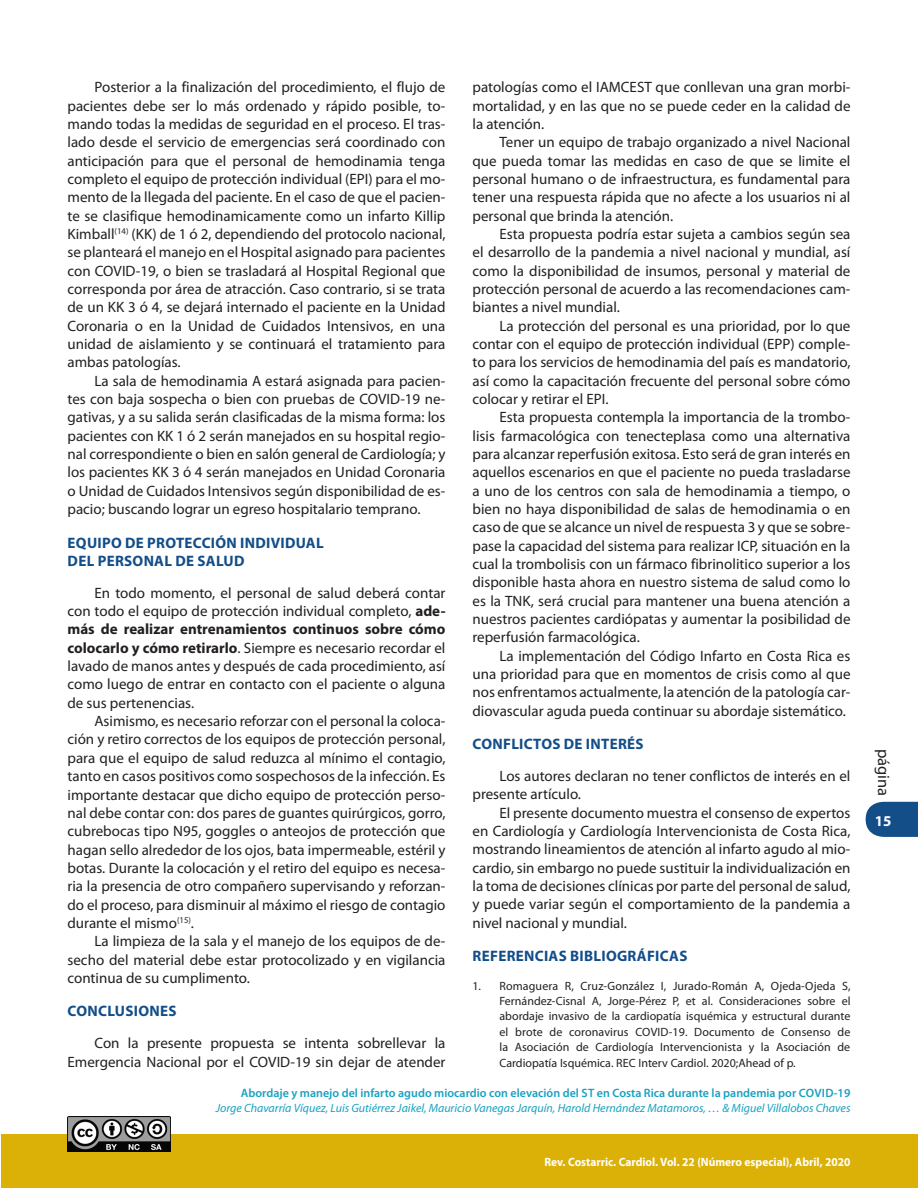
<style>
.page{position:relative;width:918px;height:1188px;background:#fff}
.page>*{position:absolute;margin:0;border:0;box-sizing:border-box;transform-origin:0 0}
.t1{font:16.5px "Myriad Pro";color:#231f20}
._10-Subtítulo_1{font:700 15.15px/18.3px "Myriad Pro";letter-spacing:.02em;color:#134e89}
._00-Texto_Normal{font:15px/18.3px "Myriad Pro";color:#231f20;text-align:justify}
.t2{font:700 15px "Myriad Pro";color:#fff}
._08_1-Pie_de_página{font:600 12.15px "Myriad Pro";color:#18a1c1}
._14-Referencias{font:12px/15.3px "Myriad Pro";color:#231f20;text-align:justify}
._09_1-Pie_de_página{font:italic 12px "Myriad Pro";color:#18a1c1}
.t3{font:700 12px "Myriad Pro";color:#fff;scale:.95 1}
.s1{font-weight:700}
</style>
<div class="page">
<svg style="left:866px;top:801px;width:52px;height:36px"></svg>
<div style="left:1px;top:1134px;width:917px;height:54px;background:#dbb108"></div>
<img style="left:68px;top:1116px;width:102px;height:36px">
<p class="_00-Texto_Normal" style="left:68px;top:78px;width:380px;text-indent:27px">Posterior a la finalización del procedimiento, el flujo de pacientes debe ser lo más ordenado y rápido posible, to&shy;mando todas la medidas de seguridad en el proceso. El tras&shy;lado desde el servicio de emergencias será coordinado con anticipación para que el personal de hemodinamia tenga completo el equipo de protección individual (EPI) para el mo&shy;mento de la llegada del paciente. En el caso de que el pacien&shy;te se clasifique hemodinamicamente como un infarto Killip Kimball<sup>(14)</sup> (KK) de 1 ó 2, dependiendo del protocolo nacional, se planteará el manejo en el Hospital asignado para pacientes con COVID-19, o bien se trasladará al Hospital Regional que corresponda por área de atracción. Caso contrario, si se trata de un KK 3 ó 4, se dejará internado el paciente en la Unidad Coronaria o en la Unidad de Cuidados Intensivos, en una unidad de aislamiento y se continuará el tratamiento para ambas patologías.</p>
<p class="_00-Texto_Normal" style="left:68px;top:371px;width:380px;text-indent:27px">La sala de hemodinamia A estará asignada para pacien&shy;tes con baja sospecha o bien con pruebas de COVID-19 ne&shy;gativas, y a su salida serán clasificadas de la misma forma: los pacientes con KK 1 ó 2 serán manejados en su hospital regio&shy;nal correspondiente o bien en salón general de Cardiología; y los pacientes KK 3 ó 4 serán manejados en Unidad Coronaria o Unidad de Cuidados Intensivos según disponibilidad de es&shy;pacio; buscando lograr un egreso hospitalario temprano.</p>
<p class="_10-Subtítulo_1" style="left:68px;top:533px;width:258px">EQUIPO DE PROTECCIÓN INDIVIDUAL<br>DEL PERSONAL DE SALUD</p>
<p class="_00-Texto_Normal" style="left:68px;top:583px;width:380px;text-indent:27px">En todo momento, el personal de salud deberá contar con todo el equipo de protección individual completo, <span class="s1">ade&shy;más de realizar entrenamientos continuos sobre cómo colocarlo y cómo retirarlo</span>. Siempre es necesario recordar el lavado de manos antes y después de cada procedimiento, así como luego de entrar en contacto con el paciente o alguna de sus pertenencias.</p>
<p class="_00-Texto_Normal" style="left:68px;top:712px;width:380px;text-indent:27px">Asimismo, es necesario reforzar con el personal la coloca&shy;ción y retiro correctos de los equipos de protección personal, para que el equipo de salud reduzca al mínimo el contagio, tanto en casos positivos como sospechosos de la infección. Es importante destacar que dicho equipo de protección perso&shy;nal debe contar con: dos pares de guantes quirúrgicos, gorro, cubrebocas tipo N95, goggles o anteojos de protección que hagan sello alrededor de los ojos, bata impermeable, estéril y botas. Durante la colocación y el retiro del equipo es necesa&shy;ria la presencia de otro compañero supervisando y reforzan&shy;do el proceso, para disminuir al máximo el riesgo de contagio durante el mismo<sup>(15)</sup>.</p>
<p class="_00-Texto_Normal" style="left:68px;top:932px;width:380px;text-indent:27px">La limpieza de la sala y el manejo de los equipos de de&shy;secho del material debe estar protocolizado y en vigilancia continua de su cumplimento.</p>
<p class="_10-Subtítulo_1" style="left:68px;top:1002px;width:110px">CONCLUSIONES</p>
<p class="_00-Texto_Normal" style="left:68px;top:1034px;width:380px;text-align:right">Con la presente propuesta se intenta sobrellevar la<br>Emergencia Nacional por el COVID-19 sin dejar de atender</p>
<p class="_00-Texto_Normal" style="left:472px;top:78px;width:380px">patologías como el IAMCEST que conllevan una gran morbi&shy;mortalidad, y en las que no se puede ceder en la calidad de la atención.</p>
<p class="_00-Texto_Normal" style="left:472px;top:133px;width:380px;text-indent:27px">Tener un equipo de trabajo organizado a nivel Nacional que pueda tomar las medidas en caso de que se limite el personal humano o de infraestructura, es fundamental para tener una respuesta rápida que no afecte a los usuarios ni al personal que brinda la atención.</p>
<p class="_00-Texto_Normal" style="left:472px;top:225px;width:380px;text-indent:27px">Esta propuesta podría estar sujeta a cambios según sea el desarrollo de la pandemia a nivel nacional y mundial, así como la disponibilidad de insumos, personal y material de protección personal de acuerdo a las recomendaciones cam&shy;biantes a nivel mundial.</p>
<p class="_00-Texto_Normal" style="left:472px;top:316px;width:380px;text-indent:27px">La protección del personal es una prioridad, por lo que contar con el equipo de protección individual (EPP) comple&shy;to para los servicios de hemodinamia del país es mandatorio, así como la capacitación frecuente del personal sobre cómo colocar y retirar el EPI.</p>
<p class="_00-Texto_Normal" style="left:472px;top:408px;width:380px;text-indent:27px">Esta propuesta contempla la importancia de la trombo&shy;lisis farmacológica con tenecteplasa como una alternativa para alcanzar reperfusión exitosa. Esto será de gran interés en aquellos escenarios en que el paciente no pueda trasladarse a uno de los centros con sala de hemodinamia a tiempo, o bien no haya disponibilidad de salas de hemodinamia o en caso de que se alcance un nivel de respuesta 3 y que se sobre&shy;pase la capacidad del sistema para realizar ICP, situación en la cual la trombolisis con un fármaco fibrinolitico superior a los disponible hasta ahora en nuestro sistema de salud como lo es la TNK, será crucial para mantener una buena atención a nuestros pacientes cardiópatas y aumentar la posibilidad de reperfusión farmacológica.</p>
<p class="_00-Texto_Normal" style="left:472px;top:646px;width:380px;text-indent:27px">La implementación del Código Infarto en Costa Rica es una prioridad para que en momentos de crisis como al que nos enfrentamos actualmente, la atención de la patología car&shy;diovascular aguda pueda continuar su abordaje sistemático.</p>
<p class="_10-Subtítulo_1" style="left:473px;top:734px;width:172px">CONFLICTOS DE INTERÉS</p>
<p class="_00-Texto_Normal" style="left:472px;top:767px;width:379px;text-indent:27px">Los autores declaran no tener conflictos de interés en el presente artículo.</p>
<p class="_00-Texto_Normal" style="left:472px;top:803px;width:380px;text-indent:27px">El presente documento muestra el consenso de expertos en Cardiología y Cardiología Intervencionista de Costa Rica, mostrando lineamientos de atención al infarto agudo al mio&shy;cardio, sin embargo no puede sustituir la individualización en la toma de decisiones clínicas por parte del personal de salud, y puede variar según el comportamiento de la pandemia a nivel nacional y mundial.</p>
<p class="_10-Subtítulo_1" style="left:473px;top:946px;width:216px">REFERENCIAS BIBLIOGRÁFICAS</p>
<p class="_14-Referencias" style="left:500px;top:978px;width:353px;text-indent:-27px">1. Romaguera R, Cruz-González I, Jurado-Román A, Ojeda-Ojeda S, Fernández-Cisnal A, Jorge-Pérez P, et al. Consideraciones sobre el abordaje invasivo de la cardiopatía isquémica y estructural durante el brote de coronavirus COVID-19. Documento de Consenso de la Asociación de Cardiología Intervencionista y la Asociación de Cardiopatía Isquémica. REC Interv Cardiol. 2020;Ahead of p.</p>
<p class="_08_1-Pie_de_página" style="left:241px;top:1085px;width:611px">Abordaje y manejo del infarto agudo miocardio con elevación del ST en Costa Rica durante la pandemia por COVID-19</p>
<p class="_09_1-Pie_de_página" style="left:216px;top:1101px;width:636px">Jorge Chavarría Víquez, Luis Gutiérrez Jaikel, Mauricio Vanegas Jarquín, Harold Hernández Matamoros, … &amp; Miguel Villalobos Chaves</p>
<p class="t3" style="left:544px;top:1154px;width:324px">Rev. Costarric. Cardiol. Vol. 22 (Número especial), Abril, 2020</p>
<p class="t1" style="left:894px;top:749px;width:49px;rotate:90deg">página</p>
<p class="t2" style="left:875px;top:811px;width:18px">15</p>
</div>
